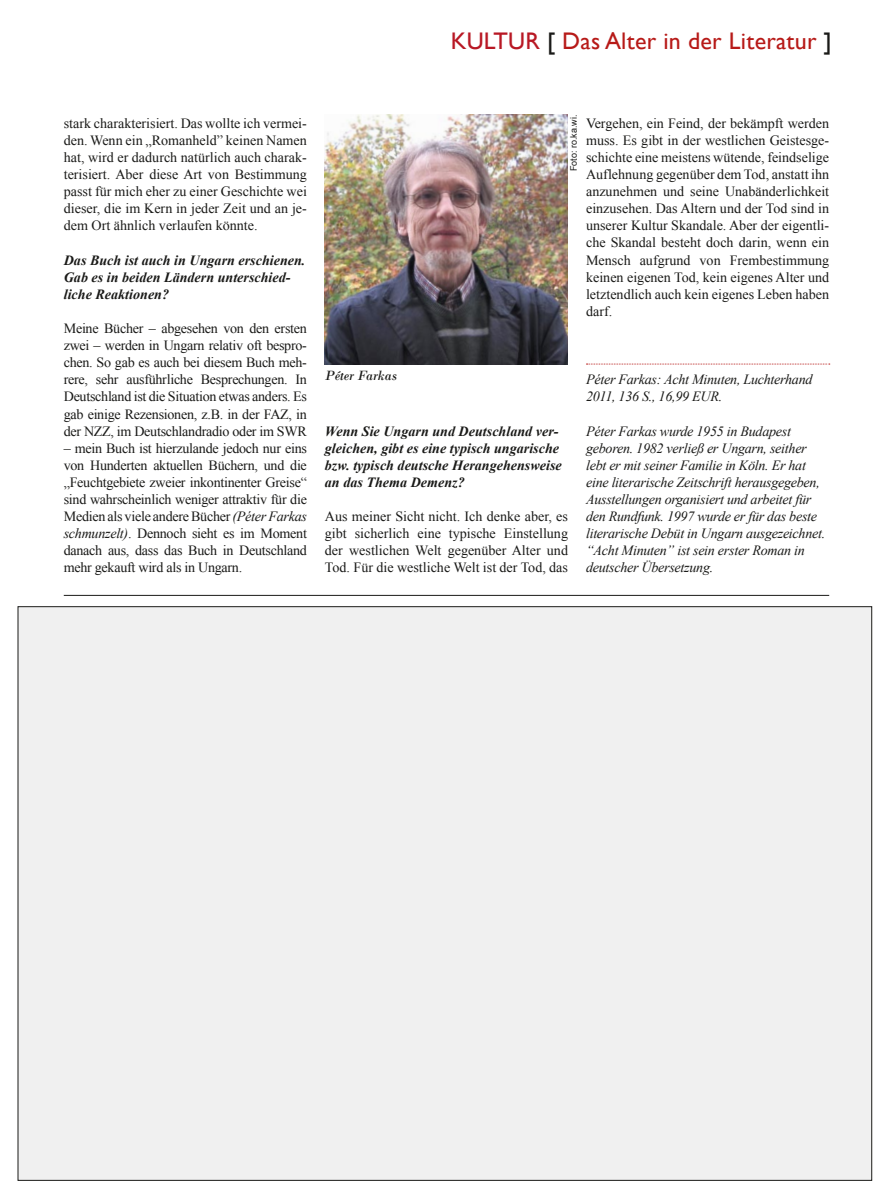
<style>
.page{position:relative;width:893px;height:1191px;background:#fff}
.page>*{position:absolute;margin:0;border:0;box-sizing:border-box;transform-origin:0 0}
.t1{font:24px "Gill Sans";letter-spacing:.01em;color:#b71a18}
.Bodytext_Times_erster_Absatz{font:14.1px/17.1px "Times New Roman";color:#1a1a18;text-align:justify}
.neu_Bodytext_Times_erster_Absatz{font:italic 14.1px/17.1px "Times New Roman";letter-spacing:-.02em;color:#1a1a18}
.Frage_Geiger{font:italic 700 14.1px/17.1px "Times New Roman";color:#1a1a18}
.BU_Bodoni{font:italic 14.1px "Bodoni";color:#1a1a18}
.Fotonachweis{font:9px "Arial";color:#1a1a18}
.s1{color:#b81824}
.s2{color:#1a1a18}
.s3{font-style:italic}
</style>
<div class="page">
<hr style="left:64px;top:595px;width:765px;height:1px;background:#1a1a18">
<img style="left:325px;top:115px;width:243px;height:249px">
<svg style="left:586px;top:364px;width:244px;height:1px"></svg>
<div style="left:18px;top:606px;width:854px;height:574px;background:#f0f0f0"></div>
<p class="t1" style="left:451px;top:27px;width:382px"><span class="s1">KULTUR</span> <span class="s2">[</span> Das Alter in der Literatur <span class="s2">]</span></p>
<p class="Bodytext_Times_erster_Absatz" style="left:64px;top:114px;width:245px">stark charakterisiert. Das wollte ich vermei&shy;den. Wenn ein „Romanheld” keinen Namen hat, wird er dadurch natürlich auch charak&shy;terisiert. Aber diese Art von Bestimmung passt für mich eher zu einer Geschichte wei dieser, die im Kern in jeder Zeit und an je&shy;dem Ort ähnlich verlaufen könnte.</p>
<p class="Frage_Geiger" style="left:64px;top:251px;width:243px">Das Buch ist auch in Ungarn erschienen.<br>Gab es in beiden Ländern unterschied&shy;liche Reaktionen?</p>
<p class="Bodytext_Times_erster_Absatz" style="left:64px;top:319px;width:245px">Meine Bücher – abgesehen von den ersten zwei – werden in Ungarn relativ oft bespro&shy;chen. So gab es auch bei diesem Buch meh&shy;rere, sehr ausführliche Besprechungen. In Deutschland ist die Situation etwas anders. Es gab einige Rezensionen, z.B. in der FAZ, in der NZZ, im Deutschlandradio oder im SWR</p>
<p class="Bodytext_Times_erster_Absatz" style="left:64px;top:439px;width:245px">– mein Buch ist hierzulande jedoch nur eins von Hunderten aktuellen Büchern, und die „Feuchtgebiete zweier inkontinenter Greise“ sind wahrscheinlich weniger attraktiv für die Medien als viele andere Bücher <span class="s3">(Péter Farkas schmunzelt)</span>. Dennoch sieht es im Moment danach aus, dass das Buch in Deutschland mehr gekauft wird als in Ungarn.</p>
<p class="Fotonachweis" style="left:568px;top:171px;width:58px;rotate:-90deg">Foto: ro.ka.wi.</p>
<p class="Bodytext_Times_erster_Absatz" style="left:586px;top:114px;width:245px">Vergehen, ein Feind, der bekämpft werden muss. Es gibt in der westlichen Geistesge&shy;schichte eine meistens wütende, feindselige Auflehnung gegenüber dem Tod, anstatt ihn anzunehmen und seine Unabänderlichkeit einzusehen. Das Altern und der Tod sind in unserer Kultur Skandale. Aber der eigentli&shy;che Skandal besteht doch darin, wenn ein Mensch aufgrund von Frembestimmung keinen eigenen Tod, kein eigenes Alter und letztendlich auch kein eigenes Leben haben darf.</p>
<p class="BU_Bodoni" style="left:325px;top:367px;width:74px">Péter Farkas</p>
<p class="Frage_Geiger" style="left:325px;top:422px;width:238px">Wenn Sie Ungarn und Deutschland ver&shy;gleichen, gibt es eine typisch ungarische bzw. typisch deutsche Herangehensweise an das Thema Demenz?</p>
<p class="Bodytext_Times_erster_Absatz" style="left:325px;top:507px;width:245px">Aus meiner Sicht nicht. Ich denke aber, es gibt sicherlich eine typische Einstellung der westlichen Welt gegenüber Alter und Tod. Für die westliche Welt ist der Tod, das</p>
<p class="neu_Bodytext_Times_erster_Absatz" style="left:586px;top:371px;width:228px">Péter Farkas: Acht Minuten, Luchterhand<br>2011, 136 S., 16,99 EUR.</p>
<p class="neu_Bodytext_Times_erster_Absatz" style="left:586px;top:422px;width:241px">Péter Farkas wurde 1955 in Budapest geboren. 1982 verließ er Ungarn, seither lebt er mit seiner Familie in Köln. Er hat eine literarische Zeitschrift herausgegeben, Ausstellungen organisiert und arbeitet für den Rundfunk. 1997 wurde er für das beste literarische Debüt in Ungarn ausgezeichnet. “Acht Minuten” ist sein erster Roman in deutscher Übersetzung.</p>
</div>
